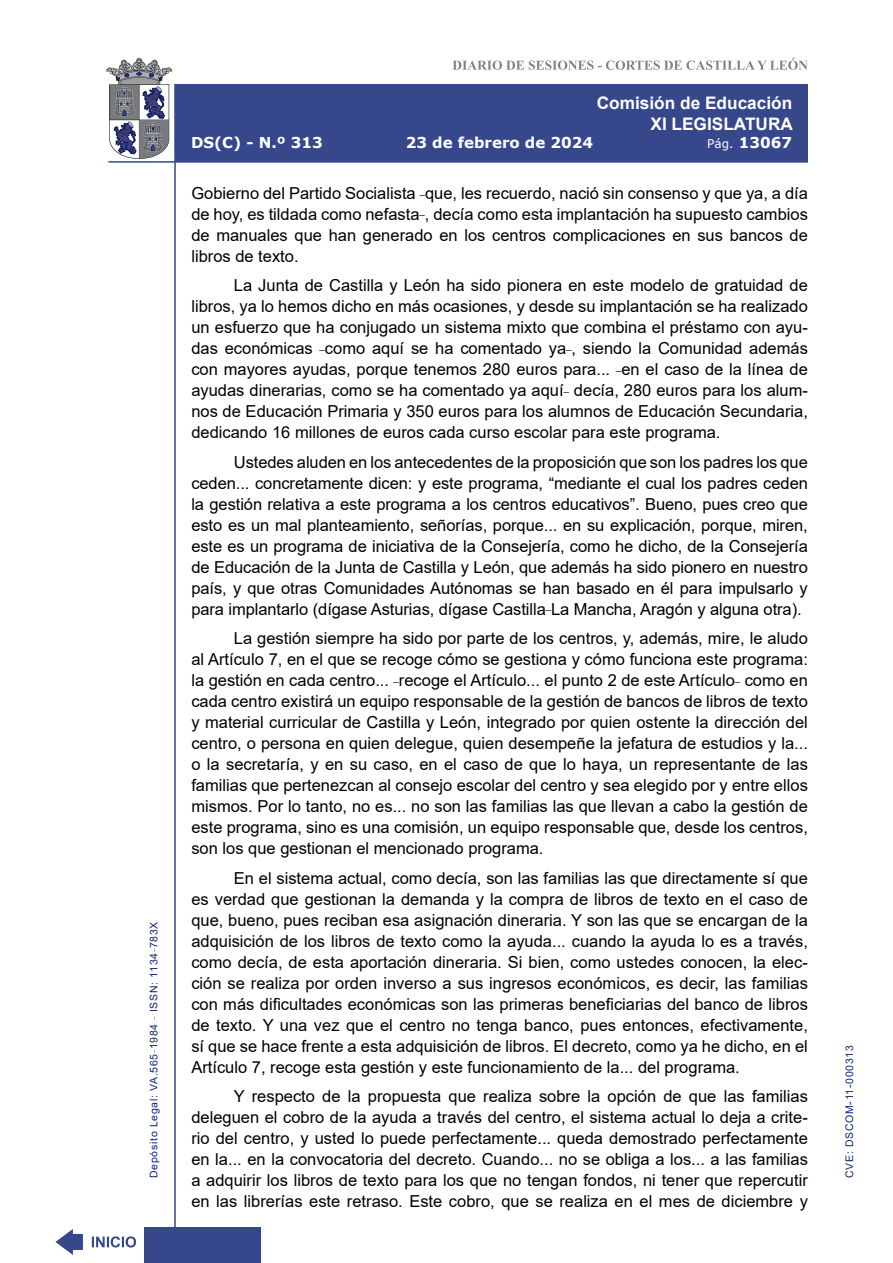
<style>
.page{position:relative;width:893px;height:1263px;background:#fff}
.page>*{position:absolute;margin:0;border:0;box-sizing:border-box;transform-origin:0 0}
.t1{font:700 17.25px/20.7px "Arial";color:#fff;text-align:right}
.t2{font:16.5px/21px "Arial";color:#000;text-align:justify}
.t3{font:700 15px "Verdana";color:#fff}
.t4{font:10.5px "Arial";letter-spacing:.065em;color:#122678}
.s1{font-weight:400;font-size:12px}
</style>
<div class="page">
<svg style="left:452px;top:58px;width:356px;height:12px"></svg>
<hr style="left:174px;top:84px;width:2px;height:1179px;background:#36478c">
<div style="left:144px;top:1227px;width:117px;height:36px;background:#36478c"></div>
<div style="left:175px;top:84px;width:633px;height:78px;background:#36478c"></div>
<hr style="left:108px;top:161px;width:700px;height:2px;background:#36478c">
<svg style="left:92px;top:1236px;width:44px;height:11px"></svg>
<svg style="left:55px;top:1229px;width:28px;height:26px"></svg>
<svg style="left:106px;top:58px;width:66px;height:101px"></svg>
<p class="t4" style="left:146px;top:1178px;width:258px;rotate:-90deg">Depósito Legal: VA.565<sup>_</sup>1984 <sup>_</sup> ISSN: 1134<sup>_</sup>783X</p>
<p class="t1" style="left:597px;top:93px;width:198px">Comisión de Educación<br>XI LEGISLATURA</p>
<p class="t3" style="left:191px;top:132px;width:133px">DS(C) - N.º 313</p>
<p class="t3" style="left:406px;top:132px;width:189px">23 de febrero de 2024</p>
<p class="t3" style="left:707px;top:132px;width:86px"><span class="s1">Pág.</span> 13067</p>
<p class="t2" style="left:191px;top:183px;width:618px">Gobierno del Partido Socialista <sup>_</sup>que, les recuerdo, nació sin consenso y que ya, a día de hoy, es tildada como nefasta<sup>_</sup>, decía como esta implantación ha supuesto cambios de manuales que han generado en los centros complicaciones en sus bancos de libros de texto.</p>
<p class="t2" style="left:191px;top:275px;width:618px;text-indent:43px">La Junta de Castilla y León ha sido pionera en este modelo de gratuidad de libros, ya lo hemos dicho en más ocasiones, y desde su implantación se ha realizado un esfuerzo que ha conjugado un sistema mixto que combina el préstamo con ayu&shy;das económicas <sup>_</sup>como aquí se ha comentado ya<sup>_</sup>, siendo la Comunidad además con mayores ayudas, porque tenemos 280 euros para... <sup>_</sup>en el caso de la línea de ayudas dinerarias, como se ha comentado ya aquí<sup>_</sup> decía, 280 euros para los alum&shy;nos de Educación Primaria y 350 euros para los alumnos de Educación Secundaria, dedicando 16 millones de euros cada curso escolar para este programa.</p>
<p class="t2" style="left:191px;top:451px;width:618px;text-indent:43px">Ustedes aluden en los antecedentes de la proposición que son los padres los que ceden... concretamente dicen: y este programa, “mediante el cual los padres ceden la gestión relativa a este programa a los centros educativos”. Bueno, pues creo que esto es un mal planteamiento, señorías, porque... en su explicación, porque, miren, este es un programa de iniciativa de la Consejería, como he dicho, de la Consejería de Educación de la Junta de Castilla y León, que además ha sido pionero en nuestro país, y que otras Comunidades Autónomas se han basado en él para impulsarlo y para implantarlo (dígase Asturias, dígase Castilla<sup>_</sup>La Mancha, Aragón y alguna otra).</p>
<p class="t2" style="left:191px;top:628px;width:618px;text-indent:43px">La gestión siempre ha sido por parte de los centros, y, además, mire, le aludo al Artículo 7, en el que se recoge cómo se gestiona y cómo funciona este programa: la gestión en cada centro... <sup>_</sup>recoge el Artículo... el punto 2 de este Artículo<sup>_</sup> como en cada centro existirá un equipo responsable de la gestión de bancos de libros de texto y material curricular de Castilla y León, integrado por quien ostente la dirección del centro, o persona en quien delegue, quien desempeñe la jefatura de estudios y la... o la secretaría, y en su caso, en el caso de que lo haya, un representante de las familias que pertenezcan al consejo escolar del centro y sea elegido por y entre ellos mismos. Por lo tanto, no es... no son las familias las que llevan a cabo la gestión de este programa, sino es una comisión, un equipo responsable que, desde los centros, son los que gestionan el mencionado programa.</p>
<p class="t2" style="left:191px;top:867px;width:618px;text-indent:43px">En el sistema actual, como decía, son las familias las que directamente sí que es verdad que gestionan la demanda y la compra de libros de texto en el caso de que, bueno, pues reciban esa asignación dineraria. Y son las que se encargan de la adquisición de los libros de texto como la ayuda... cuando la ayuda lo es a través, como decía, de esta aportación dineraria. Si bien, como ustedes conocen, la elec&shy;ción se realiza por orden inverso a sus ingresos económicos, es decir, las familias con más dificultades económicas son las primeras beneficiarias del banco de libros de texto. Y una vez que el centro no tenga banco, pues entonces, efectivamente, sí que se hace frente a esta adquisición de libros. El decreto, como ya he dicho, en el Artículo 7, recoge esta gestión y este funcionamiento de la... del programa.</p>
<p class="t2" style="left:191px;top:1086px;width:618px;text-indent:43px">Y respecto de la propuesta que realiza sobre la opción de que las familias deleguen el cobro de la ayuda a través del centro, el sistema actual lo deja a crite&shy;rio del centro, y usted lo puede perfectamente... queda demostrado perfectamente en la... en la convocatoria del decreto. Cuando... no se obliga a los... a las familias a adquirir los libros de texto para los que no tengan fondos, ni tener que repercutir en las librerías este retraso. Este cobro, que se realiza en el mes de diciembre y</p>
<p class="t4" style="left:842px;top:1178px;width:134px;rotate:-90deg">CVE: DSCOM-11-000313</p>
</div>
